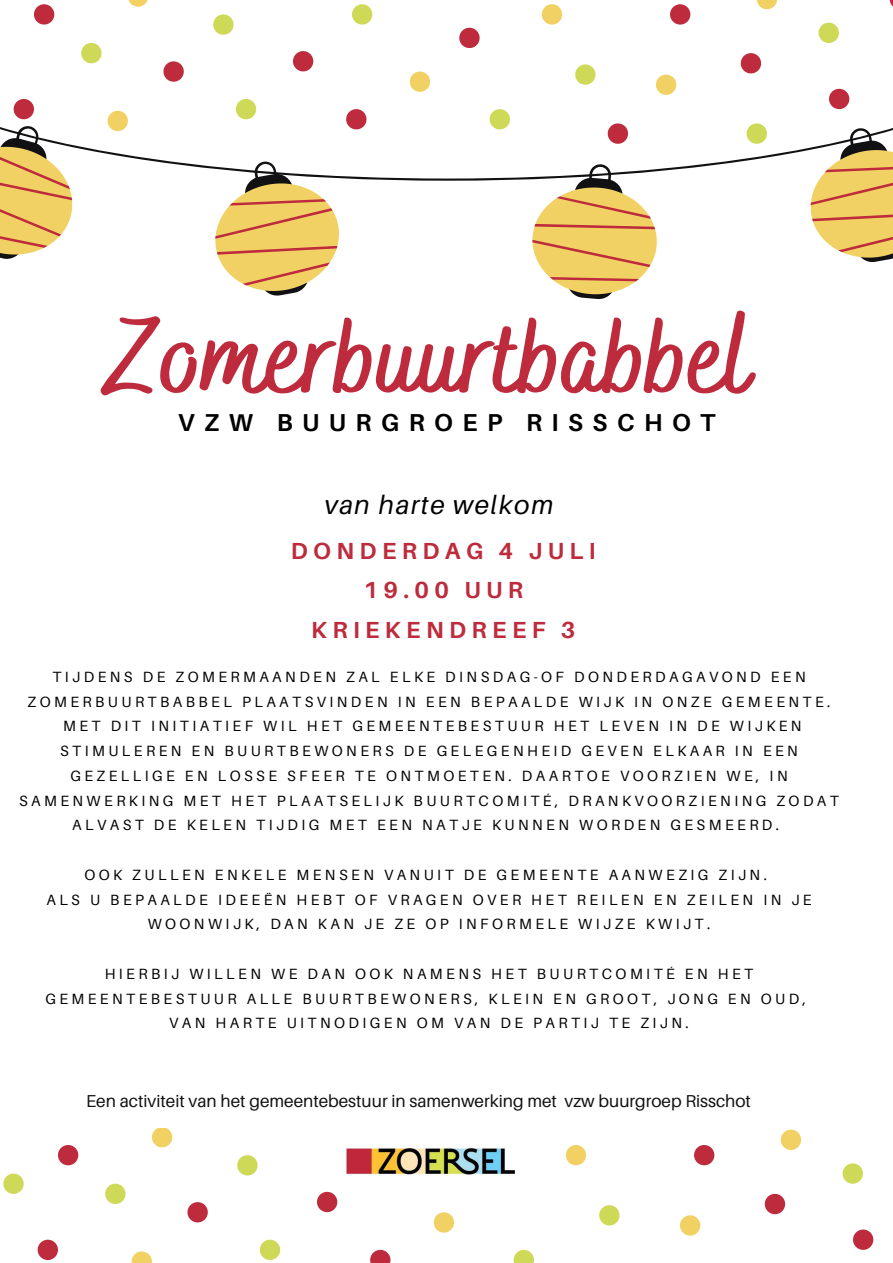
<style>
.page{position:relative;width:893px;height:1263px;background:#fff}
.page>*{position:absolute;margin:0;border:0;box-sizing:border-box;transform-origin:0 0}
.t1{font:700 108.98px "Bakerie Smooth";color:#bd2b3d}
.t2{font:italic 26.17px "Aileron";letter-spacing:.065em;color:#000}
.t3{font:700 24.45px "Aileron";letter-spacing:.39em;color:#000}
.t4{font:700 23.33px/39.4px "Aileron";letter-spacing:.23em;color:#bd2b3d;text-align:center}
.t5{font:17.25px "Aileron";color:#111012}
.t6{font:14.85px/24.8px "Aileron";letter-spacing:.23em;color:#000;text-align:center}
</style>
<div class="page">
<svg style="left:513px;top:1250px;width:21px;height:13px"></svg>
<svg style="left:599px;top:1205px;width:20px;height:20px"></svg>
<svg style="left:237px;top:1155px;width:20px;height:20px"></svg>
<svg style="left:260px;top:1240px;width:20px;height:20px"></svg>
<svg style="left:105px;top:1184px;width:20px;height:20px"></svg>
<svg style="left:3px;top:1173px;width:21px;height:21px"></svg>
<svg style="left:842px;top:1163px;width:21px;height:21px"></svg>
<svg style="left:566px;top:1145px;width:20px;height:20px"></svg>
<svg style="left:680px;top:1215px;width:20px;height:20px"></svg>
<svg style="left:781px;top:1129px;width:20px;height:21px"></svg>
<svg style="left:132px;top:1251px;width:20px;height:12px"></svg>
<svg style="left:152px;top:1128px;width:20px;height:19px"></svg>
<svg style="left:434px;top:1212px;width:20px;height:20px"></svg>
<svg style="left:317px;top:1192px;width:20px;height:20px"></svg>
<svg style="left:370px;top:1250px;width:20px;height:13px"></svg>
<svg style="left:694px;top:1145px;width:20px;height:20px"></svg>
<svg style="left:38px;top:1240px;width:20px;height:20px"></svg>
<svg style="left:58px;top:1145px;width:20px;height:20px"></svg>
<svg style="left:187px;top:1202px;width:21px;height:20px"></svg>
<svg style="left:765px;top:1194px;width:20px;height:20px"></svg>
<svg style="left:853px;top:1229px;width:20px;height:21px"></svg>
<svg style="left:352px;top:4px;width:20px;height:21px"></svg>
<svg style="left:575px;top:64px;width:20px;height:21px"></svg>
<svg style="left:213px;top:14px;width:20px;height:21px"></svg>
<svg style="left:81px;top:43px;width:20px;height:20px"></svg>
<svg style="left:818px;top:23px;width:21px;height:20px"></svg>
<svg style="left:542px;top:4px;width:20px;height:21px"></svg>
<svg style="left:656px;top:75px;width:20px;height:14px"></svg>
<svg style="left:757px;top:0;width:20px;height:9px"></svg>
<svg style="left:128px;top:0;width:20px;height:7px"></svg>
<svg style="left:410px;top:72px;width:20px;height:17px"></svg>
<svg style="left:293px;top:51px;width:20px;height:20px"></svg>
<svg style="left:670px;top:4px;width:20px;height:21px"></svg>
<svg style="left:34px;top:4px;width:20px;height:21px"></svg>
<svg style="left:459px;top:28px;width:20px;height:20px"></svg>
<svg style="left:163px;top:61px;width:21px;height:21px"></svg>
<svg style="left:741px;top:53px;width:20px;height:20px"></svg>
<svg style="left:889px;top:0;width:4px;height:7px"></svg>
<svg style="left:0;top:181px;width:73px;height:78px"></svg>
<svg style="left:532px;top:181px;width:125px;height:118px"></svg>
<svg style="left:215px;top:181px;width:124px;height:115px"></svg>
<svg style="left:810px;top:181px;width:83px;height:81px;background:#ebc676"></svg>
<svg style="left:0;top:89px;width:893px;height:92px"></svg>
<img style="left:334px;top:1148px;width:181px;height:45px">
<p class="t1" style="left:107px;top:293px;width:646px">Zomerbuurtbabbel</p>
<h1 class="t3" style="left:178px;top:407px;width:539px">VZW BUURGROEP RISSCHOT</h1>
<h2 class="t2" style="left:325px;top:488px;width:230px">van harte welkom</h2>
<h3 class="t4" style="left:291px;top:531px;width:306px">DONDERDAG 4 JULI<br>19.00 UUR<br>KRIEKENDREEF 3</h3>
<p class="t6" style="left:27px;top:664px;width:804px">TIJDENS DE ZOMERMAANDEN ZAL ELKE DINSDAG-OF DONDERDAGAVOND EEN<br>ZOMERBUURTBABBEL PLAATSVINDEN IN EEN BEPAALDE WIJK IN ONZE GEMEENTE.</p>
<p class="t6" style="left:19px;top:713px;width:821px">MET DIT INITIATIEF WIL HET GEMEENTEBESTUUR HET LEVEN IN DE WIJKEN STIMULEREN EN BUURTBEWONERS DE GELEGENHEID GEVEN ELKAAR IN EEN GEZELLIGE EN LOSSE SFEER TE ONTMOETEN. DAARTOE VOORZIEN WE, IN SAMENWERKING MET HET PLAATSELIJK BUURTCOMITÉ, DRANKVOORZIENING ZODAT ALVAST DE KELEN TIJDIG MET EEN NATJE KUNNEN WORDEN GESMEERD.</p>
<p class="t6" style="left:84px;top:862px;width:684px">OOK ZULLEN ENKELE MENSEN VANUIT DE GEMEENTE AANWEZIG ZIJN.</p>
<p class="t6" style="left:46px;top:887px;width:766px">ALS U BEPAALDE IDEEËN HEBT OF VRAGEN OVER HET REILEN EN ZEILEN IN JE<br>WOONWIJK, DAN KAN JE ZE OP INFORMELE WIJZE KWIJT.</p>
<p class="t6" style="left:45px;top:961px;width:762px">HIERBIJ WILLEN WE DAN OOK NAMENS HET BUURTCOMITÉ EN HET<br>GEMEENTEBESTUUR ALLE BUURTBEWONERS, KLEIN EN GROOT, JONG EN OUD,</p>
<p class="t6" style="left:169px;top:1010px;width:521px">VAN HARTE UITNODIGEN OM VAN DE PARTIJ TE ZIJN.</p>
<h4 class="t5" style="left:86px;top:1090px;width:666px">Een activiteit van het gemeentebestuur in samenwerking met vzw buurgroep Risschot</h4>
</div>
